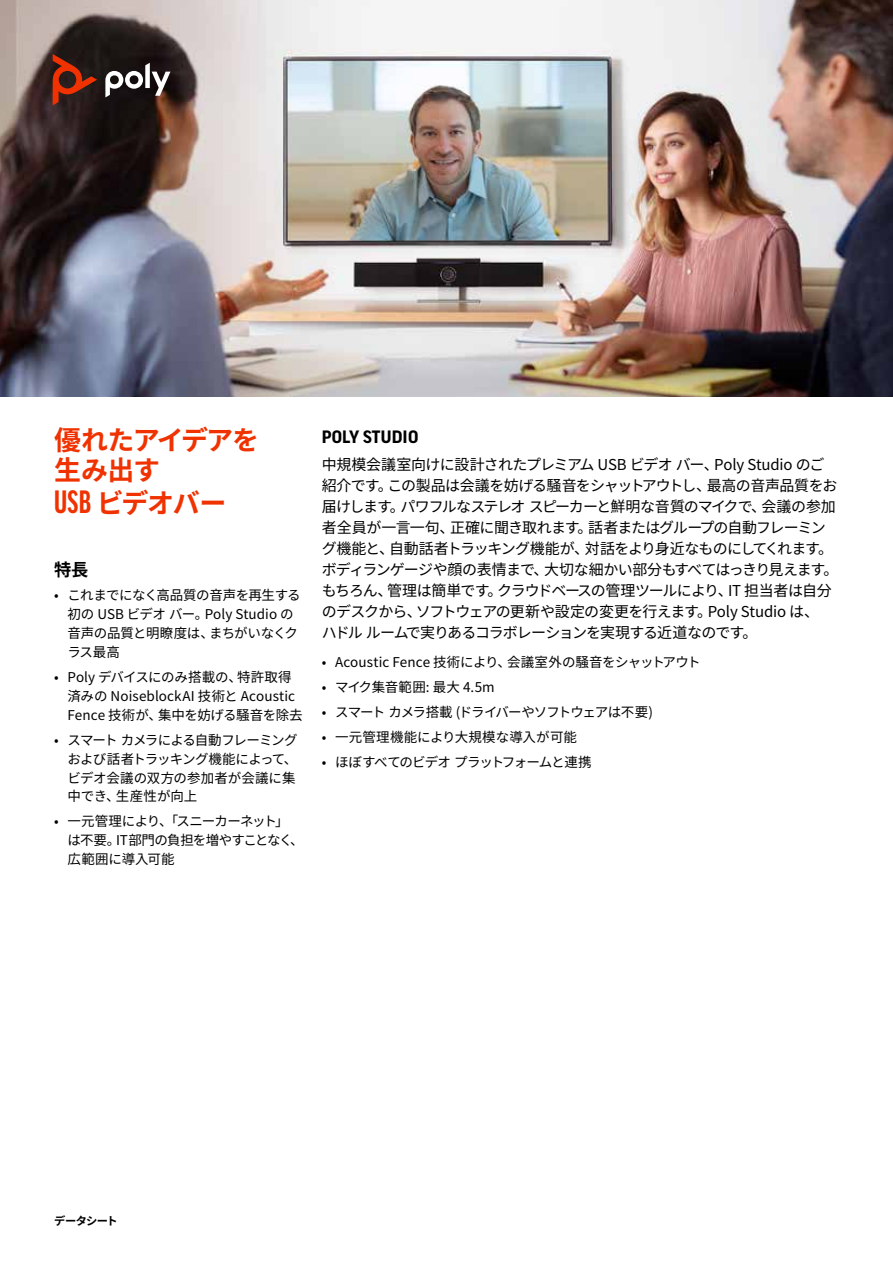
<style>
.page{position:relative;width:893px;height:1263px;background:#fff}
.page>*{position:absolute;margin:0;border:0;box-sizing:border-box;transform-origin:0 0}
.t1{font:700 27px/30px "Noto Sans CJ Kjp";letter-spacing:-.045em;color:#ef3200}
.t2{font:700 17.25px "Good Pro";letter-spacing:.01em;color:#000}
.t3{font:700 17.25px "Noto Sans CJ Kjp";color:#000}
.t4{font:15px/21px "Noto Sans CJ Kjp";letter-spacing:-.05em;color:#000}
.t5{font:13.5px/18.9px "Noto Sans CJ Kjp";letter-spacing:-.02em;color:#000}
.t6{font:13.5px/18.9px "Noto Sans CJ Kjp";letter-spacing:.005em;color:#000}
.t7{font:13.5px/18.9px "Noto Sans CJ Kjp";letter-spacing:-.04em;color:#000}
.t8{font:13.5px "Noto Sans CJ Kjp";color:#000}
.t9{font:13.5px "Noto Sans CJ Kjp";letter-spacing:-.075em;color:#000}
.t10{font:13.5px "Noto Sans CJ Kjp";letter-spacing:-.065em;color:#000}
.t11{font:13.5px "Noto Sans CJ Kjp";letter-spacing:.01em;color:#000}
.t12{font:700 11.25px "Noto Sans CJ Kjp";letter-spacing:-.07em;color:#000}
.s1{font-family:"Good Headline Pro";font-stretch:extra-condensed;font-size:34.5px}
</style>
<div class="page">
<img style="left:0;top:0;width:893px;height:396px">
<svg style="left:105px;top:63px;width:65px;height:34px"></svg>
<svg style="left:53px;top:54px;width:44px;height:51px;background:#642211"></svg>
<h1 class="t1" style="left:54px;top:426px;width:207px">優れたアイデアを生み出す</h1>
<h1 class="t1" style="left:54px;top:489px;width:174px"><span class="s1">USB</span> ビデオバー</h1>
<p class="t3" style="left:54px;top:559px;width:36px">特長</p>
<p class="t5" style="left:68px;top:586px;width:235px;text-indent:-14px">• これまでになく高品質の音声を再生する初の USB ビデオ バー。Poly Studio の音声の品質と明瞭度は、まちがいなくクラス最高</p>
<p class="t6" style="left:68px;top:668px;width:237px;text-indent:-14px">• Poly デバイスにのみ搭載の、特許取得済みの NoiseblockAI 技術と Acoustic<br>Fence 技術が、集中を妨げる騒音を除去</p>
<p class="t5" style="left:68px;top:731px;width:232px;text-indent:-14px">• スマート カメラによる自動フレーミングおよび話者トラッキング機能によって、ビデオ会議の双方の参加者が会議に集中でき、生産性が向上</p>
<p class="t7" style="left:68px;top:812px;width:238px;text-indent:-14px">• 一元管理により、「スニーカーネット」は不要。IT 部門の負担を増やすことなく、広範囲に導入可能</p>
<p class="t2" style="left:322px;top:427px;width:98px">POLY STUDIO</p>
<p class="t4" style="left:322px;top:454px;width:518px">中規模会議室向けに設計されたプレミアム USB ビデオ バー、Poly Studio のご紹介です。この製品は会議を妨げる騒音をシャットアウトし、最高の音声品質をお届けします。パワフルなステレオ スピーカーと鮮明な音質のマイクで、会議の参加者全員が一言一句、正確に聞き取れます。話者またはグループの自動フレーミング機能と、自動話者トラッキング機能が、対話をより身近なものにしてくれます。ボディランゲージや顔の表情まで、大切な細かい部分もすべてはっきり見えます。もちろん、管理は簡単です。クラウドベースの管理ツールにより、IT 担当者は自分のデスクから、ソフトウェアの更新や設定の変更を行えます。Poly Studio は、<br>ハドル ルームで実りあるコラボレーションを実現する近道なのです。</p>
<p class="t8" style="left:322px;top:655px;width:380px">• Acoustic Fence 技術により、会議室外の騒音をシャットアウト</p>
<p class="t5" style="left:322px;top:678px;width:175px">• マイク集音範囲: 最大 4.5m</p>
<p class="t9" style="left:322px;top:705px;width:333px">• スマート カメラ搭載 (ドライバーやソフトウェアは不要)</p>
<p class="t11" style="left:322px;top:729px;width:257px">• 一元管理機能により大規模な導入が可能</p>
<p class="t10" style="left:322px;top:754px;width:272px">• ほぼすべてのビデオ プラットフォームと連携</p>
<p class="t12" style="left:54px;top:1215px;width:65px">データシート</p>
</div>
